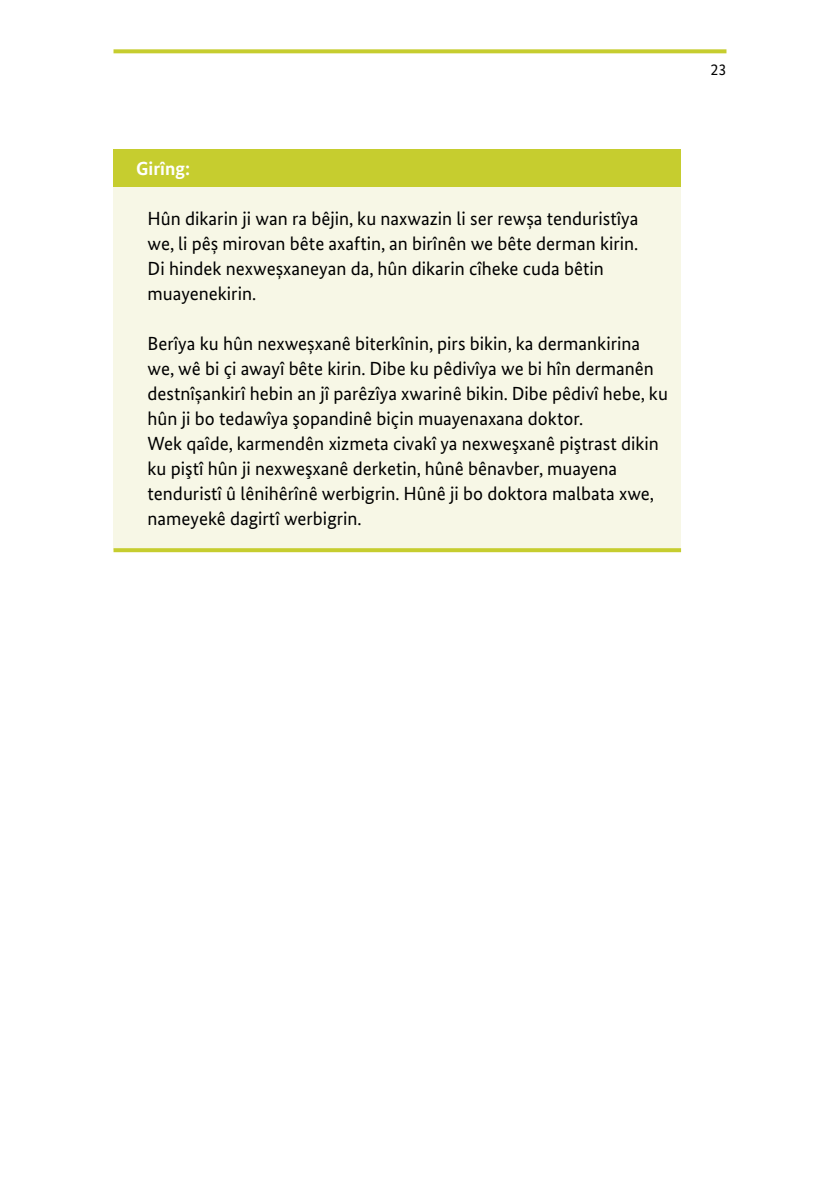
<style>
.page{position:relative;width:840px;height:1191px;background:#fff}
.page>*{position:absolute;margin:0;border:0;box-sizing:border-box;transform-origin:0 0}
.P_Kasten{font:19px/25px "Bundes Sans";color:#000}
.t1{font:700 19px "Bundes Sans";color:#fff}
.t2{font:16px "Bundes Sans";color:#000}
</style>
<div class="page">
<svg style="left:113px;top:49px;width:613px;height:4px;background:#cad140"></svg>
<div style="left:113px;top:174px;width:567px;height:376px;background:#f7f7e6"></div>
<svg style="left:113px;top:548px;width:567px;height:4px;background:#c8cf38"></svg>
<div style="left:113px;top:150px;width:567px;height:37px;background:#c6cd2f"></div>
<p class="t1" style="left:136px;top:157px;width:55px">Girîng:</p>
<p class="P_Kasten" style="left:147px;top:206px;width:492px">Hûn dikarin ji wan ra bêjin, ku naxwazin li ser rewșa tenduristîya we, li pêș mirovan bête axaftin, an birînên we bête derman kirin.<br>Di hindek nexweșxaneyan da, hûn dikarin cîheke cuda bêtin muayenekirin.</p>
<p class="P_Kasten" style="left:147px;top:331px;width:521px">Berîya ku hûn nexweșxanê biterkînin, pirs bikin, ka dermankirina we, wê bi çi awayî bête kirin. Dibe ku pêdivîya we bi hîn dermanên destnîșankirî hebin an jî parêzîya xwarinê bikin. Dibe pêdivî hebe, ku hûn ji bo tedawîya şopandinê biçin muayenaxana doktor.</p>
<p class="P_Kasten" style="left:147px;top:431px;width:512px">Wek qaîde, karmendên xizmeta civakî ya nexweşxanê piştrast dikin ku piştî hûn ji nexweşxanê derketin, hûnê bênavber, muayena tenduristî û lênihêrînê werbigrin. Hûnê ji bo doktora malbata xwe, nameyekê dagirtî werbigrin.</p>
<p class="t2" style="left:710px;top:60px;width:17px">23</p>
</div>
